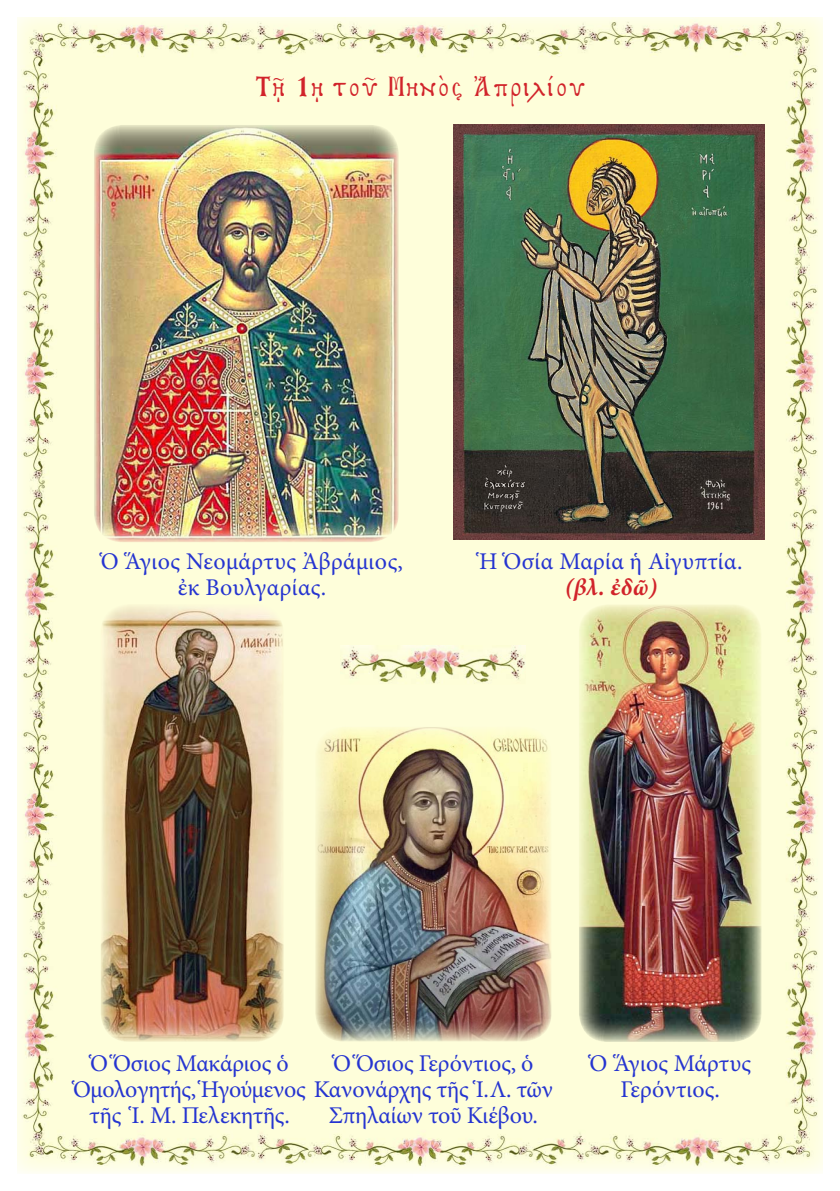
<style>
.page{position:relative;width:840px;height:1191px;background:#fff}
.page>*{position:absolute;margin:0;border:0;box-sizing:border-box;transform-origin:0 0}
.t1{font:28px "BYZIMAK";letter-spacing:.05em;color:#d1232a}
.t2{font:24px/26px "Minion Pro";letter-spacing:-.005em;color:#2534d0;text-align:center}
.t3{font:italic 700 24px "Minion Pro";color:#d1232a}
</style>
<div class="page">
<img style="left:17px;top:18px;width:805px;height:1155px">
<img style="left:94px;top:125px;width:304px;height:417px">
<img style="left:578px;top:604px;width:183px;height:438px">
<img style="left:453px;top:125px;width:311px;height:414px">
<img style="left:101px;top:604px;width:182px;height:438px">
<img style="left:315px;top:727px;width:236px;height:314px">
<img style="left:341px;top:646px;width:184px;height:39px">
<p class="t1" style="left:255px;top:70px;width:331px">Τῇ 1ῃ τοῦ Μηνὸς Ἀπριλίου</p>
<p class="t2" style="left:101px;top:548px;width:303px">Ὁ Ἅγιος Νεομάρτυς Ἀβράμιος, ἐκ Βουλγαρίας.</p>
<p class="t2" style="left:479px;top:548px;width:264px">Ἡ Ὁσία Μαρία ἡ Αἰγυπτία.</p>
<p class="t3" style="left:564px;top:570px;width:94px">(βλ. ἐδῶ)</p>
<p class="t2" style="left:90px;top:1050px;width:200px">Ὁ Ὅσιος Μακάριος ὁ</p>
<p class="t2" style="left:73px;top:1076px;width:481px">Ὁμολογητής, Ἡγούμενος Κανονάρχης τῆς Ἱ.Λ. τῶν</p>
<p class="t2" style="left:89px;top:1102px;width:202px">τῆς Ἱ. Μ. Πελεκητῆς.</p>
<p class="t2" style="left:329px;top:1037px;width:210px;line-height:52px;text-align:left">Ὁ Ὅσιος Γερόντιος, ὁ<br>Σπηλαίων τοῦ Κιέβου.</p>
<p class="t2" style="left:589px;top:1050px;width:163px">Ὁ Ἅγιος Μάρτυς<br>Γερόντιος.</p>
</div>
